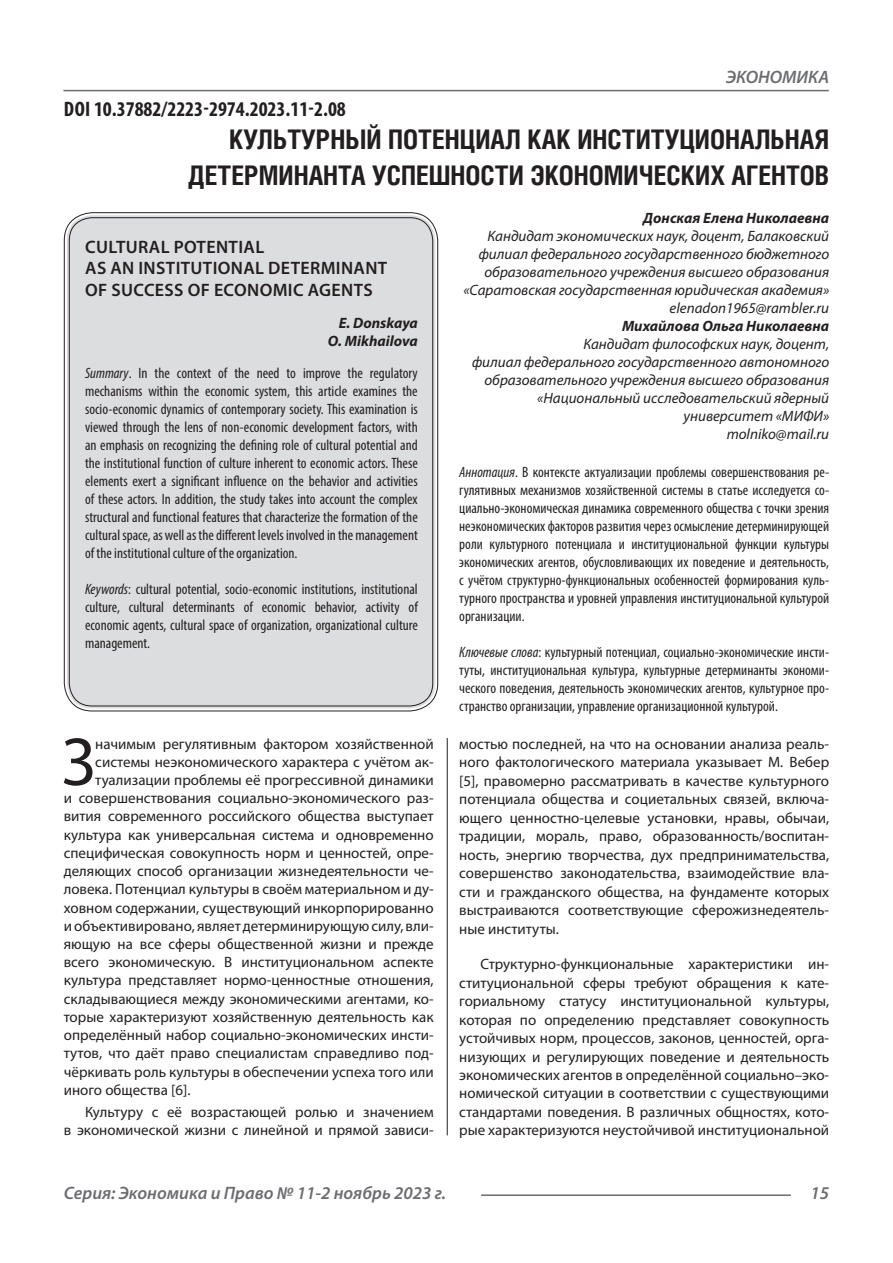
<style>
.page{position:relative;width:893px;height:1263px;background:#fff}
.page>*{position:absolute;margin:0;border:0;box-sizing:border-box;transform-origin:0 0}
.Статья_текст_первый{font:68.4px "Myriad Pro";color:#231f20}
.Статья_название{font:700 27px/36px "Helios Cond C";color:#231f20;text-align:right}
.ДОИ{font:700 condensed 21px "Myriad Pro";color:#231f20}
.Статья_название_англ{font:600 18px/21.6px "Myriad Pro";letter-spacing:.02em;color:#231f20}
.t1{font:italic 600 18px "Myriad Pro";color:#6c6d70}
.Статья_текст{font:15px/18.5px "Myriad Pro";color:#231f20;text-align:justify}
.Статья_текст_первый-2{font:15px "Myriad Pro";color:#231f20}
.Статья_аннотация_анг{font:condensed 15px/18px "Myriad Pro";color:#231f20;text-align:justify}
.Статья_аннотация_тек{font:condensed 15px/18px "Myriad Pro";color:#231f20;text-align:justify}
.Статья_автор_инфо{font:italic 15px/18px "Myriad Pro";color:#231f20;text-align:right}
.Статья_автор_инфо-2{font:italic 700 15px "Myriad Pro";color:#231f20}
.Статья_автор_англ{font:italic 700 15px "Myriad Pro";color:#231f20}
.s1{font-style:italic}
</style>
<div class="page">
<hr style="left:447px;top:128px;width:1px;height:1007px;background:#231f20">
<hr style="left:63px;top:90px;width:766px;height:1px;background:#6c6d70">
<hr style="left:481px;top:1194px;width:310px;height:2px;background:#6c6d70">
<div style="left:442px;top:98px;width:10px;height:640px;background:#fff"></div>
<div style="left:67px;top:215px;width:368px;height:493px;background:#dcdddf;border-radius:26px"></div>
<p class="ДОИ" style="left:64px;top:96px;width:283px">DOI 10.37882/2223-2974.2023.11-2.08</p>
<p class="t1" style="left:726px;top:66px;width:105px">ЭКОНОМИКА</p>
<p class="Статья_название" style="left:188px;top:121px;width:643px">КУЛЬТУРНЫЙ ПОТЕНЦИАЛ КАК ИНСТИТУЦИОНАЛЬНАЯ<br>ДЕТЕРМИНАНТА УСПЕШНОСТИ ЭКОНОМИЧЕСКИХ АГЕНТОВ</p>
<p class="Статья_автор_инфо-2" style="left:643px;top:209px;width:187px">Донская Елена Николаевна</p>
<p class="Статья_автор_инфо" style="left:463px;top:227px;width:367px">Кандидат экономических наук, доцент, Балаковский филиал федерального государственного бюджетного образовательного учреждения высшего образования «Саратовская государственная юридическая академия»</p>
<p class="Статья_автор_инфо" style="left:670px;top:299px;width:161px">elenadon1965@rambler.ru</p>
<p class="Статья_автор_инфо-2" style="left:622px;top:317px;width:209px">Михайлова Ольга Николаевна</p>
<p class="Статья_автор_инфо" style="left:472px;top:335px;width:359px">Кандидат философских наук, доцент,<br>филиал федерального государственного автономного образовательного учреждения высшего образования «Национальный исследовательский ядерный университет «МИФИ»</p>
<p class="Статья_автор_инфо" style="left:727px;top:425px;width:104px">molniko@mail.ru</p>
<p class="Статья_аннотация_тек" style="left:459px;top:463px;width:371px"><span class="s1">Аннотация</span>. В контексте актуализации проблемы совершенствования ре&shy;гулятивных механизмов хозяйственной системы в статье исследуется со&shy;циально-экономическая динамика современного общества с точки зрения неэкономических факторов развития через осмысление детерминирующей роли культурного потенциала и институциональной функции культуры экономических агентов, обусловливающих их поведение и деятельность, с учётом структурно-функциональных особенностей формирования куль&shy;турного пространства и уровней управления институциональной культурой организации.</p>
<p class="Статья_аннотация_тек" style="left:459px;top:643px;width:371px"><span class="s1">Ключевые слова</span>: культурный потенциал, социально-экономические инсти&shy;туты, институциональная культура, культурные детерминанты экономи&shy;ческого поведения, деятельность экономических агентов, культурное про&shy;странство организации, управление организационной культурой.</p>
<p class="Статья_название_англ" style="left:85px;top:235px;width:304px">CULTURAL POTENTIAL<br>AS AN INSTITUTIONAL DETERMINANT<br>OF SUCCESS OF ECONOMIC AGENTS</p>
<p class="Статья_автор_англ" style="left:339px;top:313px;width:80px">E. Donskaya</p>
<p class="Статья_автор_англ" style="left:328px;top:331px;width:91px">O. Mikhailova</p>
<p class="Статья_аннотация_анг" style="left:85px;top:364px;width:334px"><span class="s1">Summary</span>. In the context of the need to improve the regulatory mechanisms within the economic system, this article examines the socio-economic dynamics of contemporary society. This examination is viewed through the lens of non-economic development factors, with an emphasis on recognizing the defining role of cultural potential and the institutional function of culture inherent to economic actors. These elements exert a significant influence on the behavior and activities of these actors. In addition, the study takes into account the complex structural and functional features that characterize the formation of the cultural space, as well as the different levels involved in the management of the institutional culture of the organization.</p>
<p class="Статья_аннотация_анг" style="left:85px;top:580px;width:334px"><span class="s1">Keywords</span>: cultural potential, socio-economic institutions, institutional culture, cultural determinants of economic behavior, activity of economic agents, cultural space of organization, organizational culture management.</p>
<p class="Статья_текст_первый" style="left:62px;top:720px;width:35px">З</p>
<p class="Статья_текст_первый-2" style="left:95px;top:735px;width:340px">начимым регулятивным фактором хозяйственной</p>
<p class="Статья_текст_первый-2" style="left:95px;top:753px;width:340px">системы неэкономического характера с учётом ак-</p>
<p class="Статья_текст_первый-2" style="left:95px;top:771px;width:340px">туализации проблемы её прогрессивной динамики</p>
<p class="Статья_текст_первый-2" style="left:64px;top:789px;width:371px">и совершенствования социально-экономического раз-</p>
<p class="Статья_текст_первый-2" style="left:64px;top:807px;width:371px">вития современного российского общества выступает</p>
<p class="Статья_текст_первый-2" style="left:64px;top:825px;width:371px">культура как универсальная система и одновременно</p>
<p class="Статья_текст_первый-2" style="left:64px;top:843px;width:371px">специфическая совокупность норм и ценностей, опре-</p>
<p class="Статья_текст_первый-2" style="left:64px;top:862px;width:371px">деляющих способ организации жизнедеятельности че-</p>
<p class="Статья_текст_первый-2" style="left:64px;top:880px;width:371px">ловека. Потенциал культуры в своём материальном и ду-</p>
<p class="Статья_текст_первый-2" style="left:64px;top:898px;width:371px">ховном содержании, существующий инкорпорированно</p>
<p class="Статья_текст_первый-2" style="left:64px;top:916px;width:371px">и объективировано, являет детерминирующую силу, вли-</p>
<p class="Статья_текст_первый-2" style="left:64px;top:935px;width:371px">яющую на все сферы общественной жизни и прежде</p>
<p class="Статья_текст_первый-2" style="left:64px;top:953px;width:371px">всего экономическую. В институциональном аспекте</p>
<p class="Статья_текст_первый-2" style="left:64px;top:971px;width:371px">культура представляет нормо-ценностные отношения,</p>
<p class="Статья_текст_первый-2" style="left:64px;top:989px;width:371px">складывающиеся между экономическими агентами, ко-</p>
<p class="Статья_текст_первый-2" style="left:64px;top:1007px;width:371px">торые характеризуют хозяйственную деятельность как</p>
<p class="Статья_текст_первый-2" style="left:64px;top:1026px;width:371px">определённый набор социально-экономических инсти-</p>
<p class="Статья_текст_первый-2" style="left:64px;top:1044px;width:371px">тутов, что даёт право специалистам справедливо под-</p>
<p class="Статья_текст_первый-2" style="left:64px;top:1062px;width:371px">чёркивать роль культуры в обеспечении успеха того или</p>
<p class="Статья_текст_первый-2" style="left:64px;top:1080px;width:128px">иного общества [6].</p>
<p class="Статья_текст" style="left:64px;top:1103px;width:371px;text-align:right">Культуру с её возрастающей ролью и значением<br>в экономической жизни с линейной и прямой зависи-</p>
<p class="Статья_текст" style="left:459px;top:734px;width:371px">мостью последней, на что на основании анализа реаль&shy;ного фактологического материала указывает М. Вебер [5], правомерно рассматривать в качестве культурного потенциала общества и социетальных связей, включа&shy;ющего ценностно-целевые установки, нравы, обычаи, традиции, мораль, право, образованность/воспитан&shy;ность, энергию творчества, дух предпринимательства, совершенство законодательства, взаимодействие вла&shy;сти и гражданского общества, на фундаменте которых выстраиваются соответствующие сферожизнедеятель&shy;ные институты.</p>
<p class="Статья_текст" style="left:459px;top:955px;width:371px;text-indent:21px">Структурно-функциональные характеристики ин&shy;ституциональной сферы требуют обращения к кате&shy;гориальному статусу институциональной культуры, которая по определению представляет совокупность устойчивых норм, процессов, законов, ценностей, орга&shy;низующих и регулирующих поведение и деятельность экономических агентов в определённой социально–эко&shy;номической ситуации в соответствии с существующими стандартами поведения. В различных общностях, кото&shy;рые характеризуются неустойчивой институциональной</p>
<p class="t1" style="left:64px;top:1182px;width:384px">Серия: Экономика и Право № 11-2 ноябрь 2023 г.</p>
<p class="t1" style="left:810px;top:1182px;width:20px">15</p>
</div>
